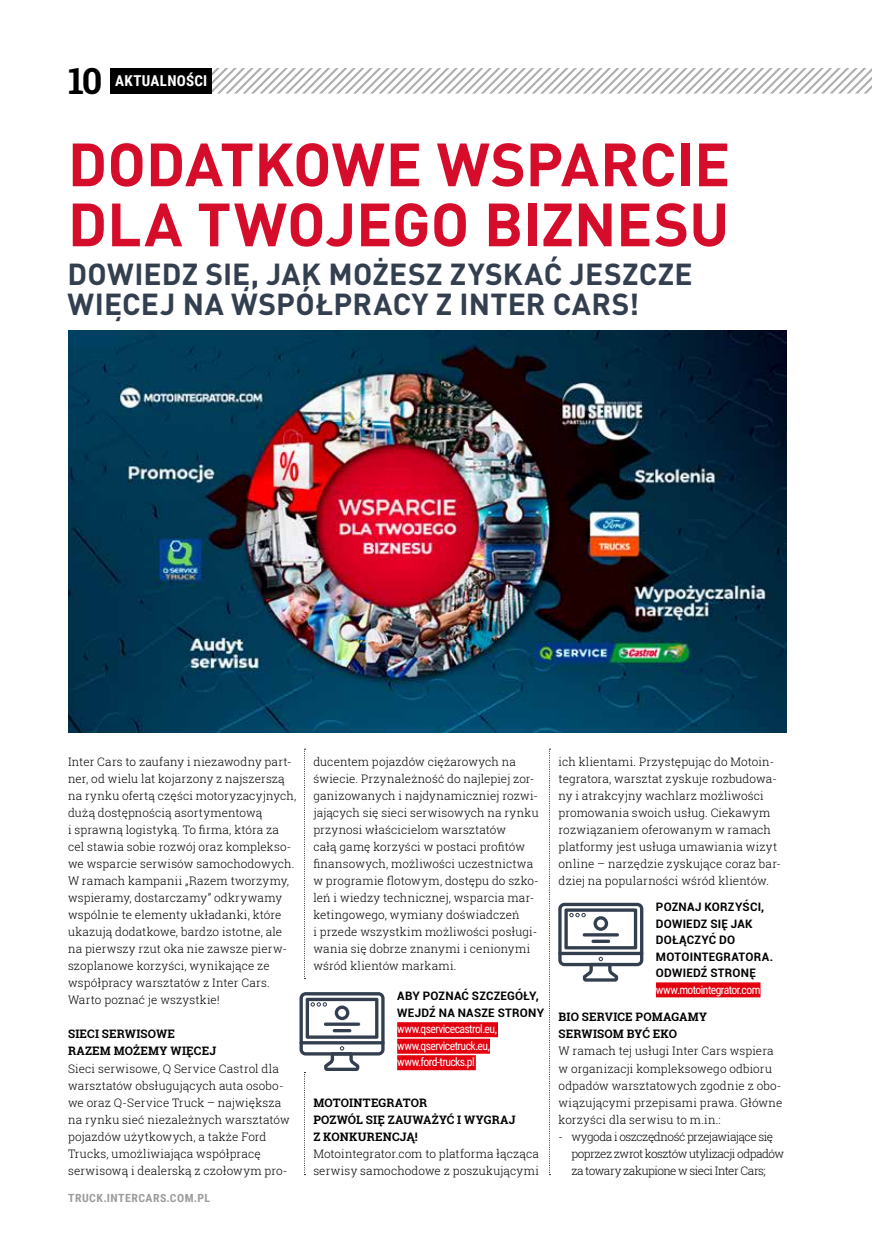
<style>
.page{position:relative;width:872px;height:1255px;background:#fff}
.page>*{position:absolute;margin:0;border:0;box-sizing:border-box;transform-origin:0 0}
.t1{font:700 60px/60px "DIN Pro";color:#d50d2a}
.t2{font:700 36px "Roboto Slab";color:#000}
.t3{font:700 30px/30px "DIN Pro";letter-spacing:.005em;color:#333f4f}
.t4{font:700 15px "Roboto Condensed";letter-spacing:.015em;color:#fff}
.t5{font:300 11.7px/17px "Roboto Slab";letter-spacing:.01em;color:#000}
.t6{font:700 11.7px/17px "Roboto Slab";letter-spacing:.015em;color:#000}
.t7{font:700 11.7px/16.5px "Roboto";letter-spacing:.02em;color:#000}
.t8{font:300 11.7px/17px "Roboto Slab";letter-spacing:-.04em;color:#000}
.t9{font:11.7px/16.5px "Roboto Condensed";letter-spacing:-.05em;color:#fff}
.t10{font:700 11.25px "Roboto Condensed";letter-spacing:.04em;color:#9c9d9d;scale:1.05 1}
</style>
<div class="page">
<div style="left:656px;top:982px;width:104px;height:15px;background:#e3000f"></div>
<svg style="left:212px;top:68px;width:660px;height:26px"></svg>
<svg style="left:304px;top:748px;width:1px;height:231px"></svg>
<svg style="left:549px;top:748px;width:1px;height:427px"></svg>
<div style="left:111px;top:68px;width:101px;height:26px;background:#000"></div>
<div style="left:397px;top:1022px;width:101px;height:15px;background:#e3000f"></div>
<div style="left:397px;top:1038px;width:93px;height:15px;background:#e3000f"></div>
<div style="left:397px;top:1055px;width:79px;height:15px;background:#e3000f"></div>
<svg style="left:299px;top:992px;width:85px;height:183px"></svg>
<svg style="left:558px;top:902px;width:85px;height:79px"></svg>
<img style="left:68px;top:331px;width:719px;height:401px">
<h2 class="t2" style="left:68px;top:56px;width:36px">10</h2>
<p class="t4" style="left:115px;top:70px;width:94px">AKTUALNOŚCI</p>
<h1 class="t1" style="left:68px;top:127px;width:664px">DODATKOWE WSPARCIE<br>DLA TWOJEGO BIZNESU</h1>
<h3 class="t3" style="left:68px;top:255px;width:626px">DOWIEDZ SIĘ, JAK MOŻESZ ZYSKAĆ JESZCZE<br>WIĘCEJ NA WSPÓŁPRACY Z INTER CARS!</h3>
<p class="t5" style="left:68px;top:753px;width:230px">Inter Cars to zaufany i niezawodny part&shy;ner, od wielu lat kojarzony z najszerszą na rynku ofertą części motoryzacyjnych, dużą dostępnością asortymentową<br>i sprawną logistyką. To firma, która za cel stawia sobie rozwój oraz komplekso&shy;we wsparcie serwisów samochodowych.<br>W ramach kampanii „Razem tworzymy, wspieramy, dostarczamy” odkrywamy wspólnie te elementy układanki, które ukazują dodatkowe, bardzo istotne, ale na pierwszy rzut oka nie zawsze pierw&shy;szoplanowe korzyści, wynikające ze współpracy warsztatów z Inter Cars.<br>Warto poznać je wszystkie!</p>
<p class="t6" style="left:68px;top:1025px;width:150px">SIECI SERWISOWE<br>RAZEM MOŻEMY WIĘCEJ</p>
<p class="t5" style="left:68px;top:1059px;width:223px">Sieci serwisowe, Q Service Castrol dla warsztatów obsługujących auta osobo&shy;we oraz Q-Service Truck – największa na rynku sieć niezależnych warsztatów pojazdów użytkowych, a także Ford Trucks, umożliwiająca współpracę serwisową i dealerską z czołowym pro-</p>
<p class="t10" style="left:68px;top:1189px;width:137px">TRUCK.INTERCARS.COM.PL</p>
<p class="t5" style="left:313px;top:753px;width:227px">ducentem pojazdów ciężarowych na świecie. Przynależność do najlepiej zor&shy;ganizowanych i najdynamiczniej rozwi&shy;jających się sieci serwisowych na rynku przynosi właścicielom warsztatów<br>całą gamę korzyści w postaci profitów finansowych, możliwości uczestnictwa w programie flotowym, dostępu do szko&shy;leń i wiedzy technicznej, wsparcia mar&shy;ketingowego, wymiany doświadczeń<br>i przede wszystkim możliwości posługi&shy;wania się dobrze znanymi i cenionymi wśród klientów markami.</p>
<p class="t7" style="left:397px;top:987px;width:148px">ABY POZNAĆ SZCZEGÓŁY,<br>WEJDŹ NA NASZE STRONY</p>
<p class="t9" style="left:397px;top:1020px;width:101px">www.qservicecastrol.eu, www.qservicetruck.eu, www.ford-trucks.pl</p>
<p class="t6" style="left:313px;top:1093px;width:204px">MOTOINTEGRATOR<br>POZWÓL SIĘ ZAUWAŻYĆ I WYGRAJ<br>Z KONKURENCJĄ!</p>
<p class="t5" style="left:313px;top:1144px;width:227px">Motointegrator.com to platforma łącząca serwisy samochodowe z poszukującymi</p>
<p class="t5" style="left:558px;top:753px;width:224px">ich klientami. Przystępując do Motoin&shy;tegratora, warsztat zyskuje rozbudowa&shy;ny i atrakcyjny wachlarz możliwości promowania swoich usług. Ciekawym rozwiązaniem oferowanym w ramach platformy jest usługa umawiania wizyt online – narzędzie zyskujące coraz bar&shy;dziej na popularności wśród klientów.</p>
<p class="t7" style="left:656px;top:898px;width:119px">POZNAJ KORZYŚCI,<br>DOWIEDZ SIĘ JAK<br>DOŁĄCZYĆ DO<br>MOTOINTEGRATORA.<br>ODWIEDŹ STRONĘ</p>
<p class="t9" style="left:656px;top:980px;width:106px">www.motointegrator.com</p>
<p class="t6" style="left:558px;top:1008px;width:150px">BIO SERVICE POMAGAMY<br>SERWISOM BYĆ EKO</p>
<p class="t5" style="left:558px;top:1042px;width:225px">W ramach tej usługi Inter Cars wspiera w organizacji kompleksowego odbioru odpadów warsztatowych zgodnie z obo&shy;wiązującymi przepisami prawa. Główne korzyści dla serwisu to m.in.:</p>
<p class="t8" style="left:571px;top:1127px;width:214px;text-indent:-13px">- wygoda i oszczędność przejawiające się poprzez zwrot kosztów utylizacji odpadów za towary zakupione w sieci Inter Cars;</p>
</div>
